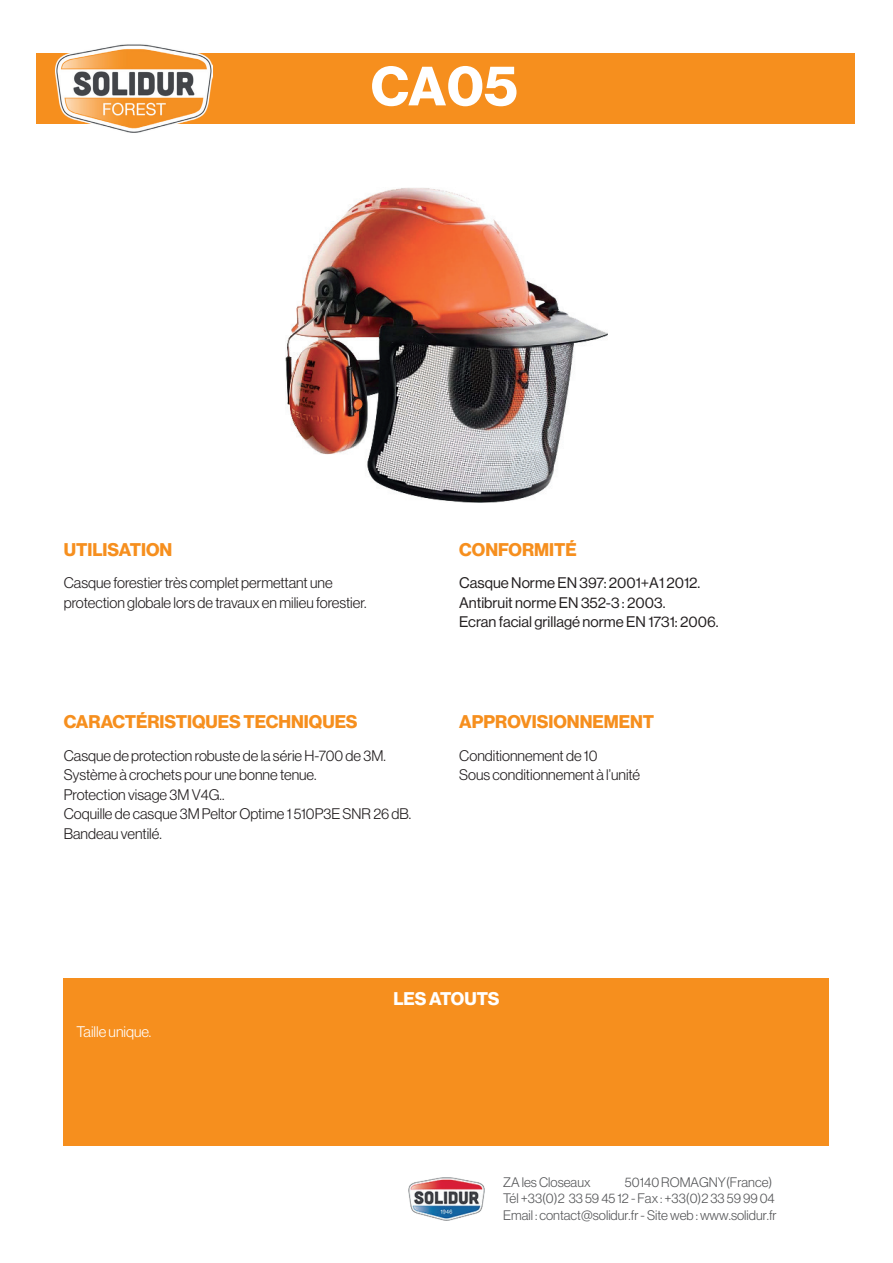
<style>
.page{position:relative;width:893px;height:1263px;background:#fff}
.page>*{position:absolute;margin:0;border:0;box-sizing:border-box;transform-origin:0 0}
.t1{font:54px "N Haas Grotesk DS Pro 75 Bd";color:#fff}
.t2{font:18px "N Haas Grotesk DS Pro 75 Bd";color:#f68f1e}
.t3{font:18px "N Haas Grotesk DS Pro 75 Bd";letter-spacing:-.005em;color:#fff}
.t4{font:15px/19.5px "N Haas Grotesk DS Pro 45 Lt";color:#231f20}
.t5{font:15px/19.5px "N Haas Grotesk DS Pro 55 Rg";color:#231f20}
.t6{font:15px "N Haas Grotesk DS Pro 45 Lt";color:#fff}
.t7{font:13.5px/16.6px "N Haas Grotesk DS Pro 45 Lt";color:#57585a}
</style>
<div class="page">
<div style="left:36px;top:53px;width:819px;height:70px;background:#f68f1e"></div>
<img style="left:285px;top:188px;width:323px;height:315px">
<div style="left:64px;top:978px;width:765px;height:168px;background:#f68f1e"></div>
<img style="left:408px;top:1177px;width:77px;height:44px">
<img style="left:55px;top:44px;width:158px;height:89px">
<h1 class="t1" style="left:371px;top:55px;width:148px">CA05</h1>
<p class="t2" style="left:64px;top:539px;width:110px">UTILISATION</p>
<p class="t4" style="left:64px;top:573px;width:304px">Casque forestier très complet permettant une protection globale lors de travaux en milieu forestier.</p>
<p class="t2" style="left:64px;top:711px;width:295px">CARACTÉRISTIQUES TECHNIQUES</p>
<p class="t4" style="left:64px;top:745px;width:349px">Casque de protection robuste de la série H-700 de 3M.<br>Système à crochets pour une bonne tenue.<br>Protection visage 3M V4G..<br>Coquille de casque 3M Peltor Optime 1 510P3E SNR 26 dB.<br>Bandeau ventilé.</p>
<p class="t2" style="left:459px;top:539px;width:119px">CONFORMITÉ</p>
<p class="t5" style="left:459px;top:573px;width:261px">Casque Norme EN 397: 2001+A1 2012.<br>Antibruit norme EN 352-3 : 2003.<br>Ecran facial grillagé norme EN 1731: 2006.</p>
<p class="t2" style="left:459px;top:711px;width:196px">APPROVISIONNEMENT</p>
<p class="t4" style="left:459px;top:745px;width:182px">Conditionnement de 10<br>Sous conditionnement à l’unité</p>
<p class="t6" style="left:77px;top:1023px;width:76px">Taille unique.</p>
<p class="t3" style="left:393px;top:988px;width:108px">LES ATOUTS</p>
<p class="t7" style="left:503px;top:1173px;width:275px;text-indent:122px">50140 ROMAGNY(France)<br>Tél +33(0)2 33 59 45 12 - Fax : +33(0)2 33 59 99 04<br>Email : contact@solidur.fr - Site web : www.solidur.fr</p>
<p class="t7" style="left:503px;top:1173px;width:89px">ZA les Closeaux</p>
</div>
